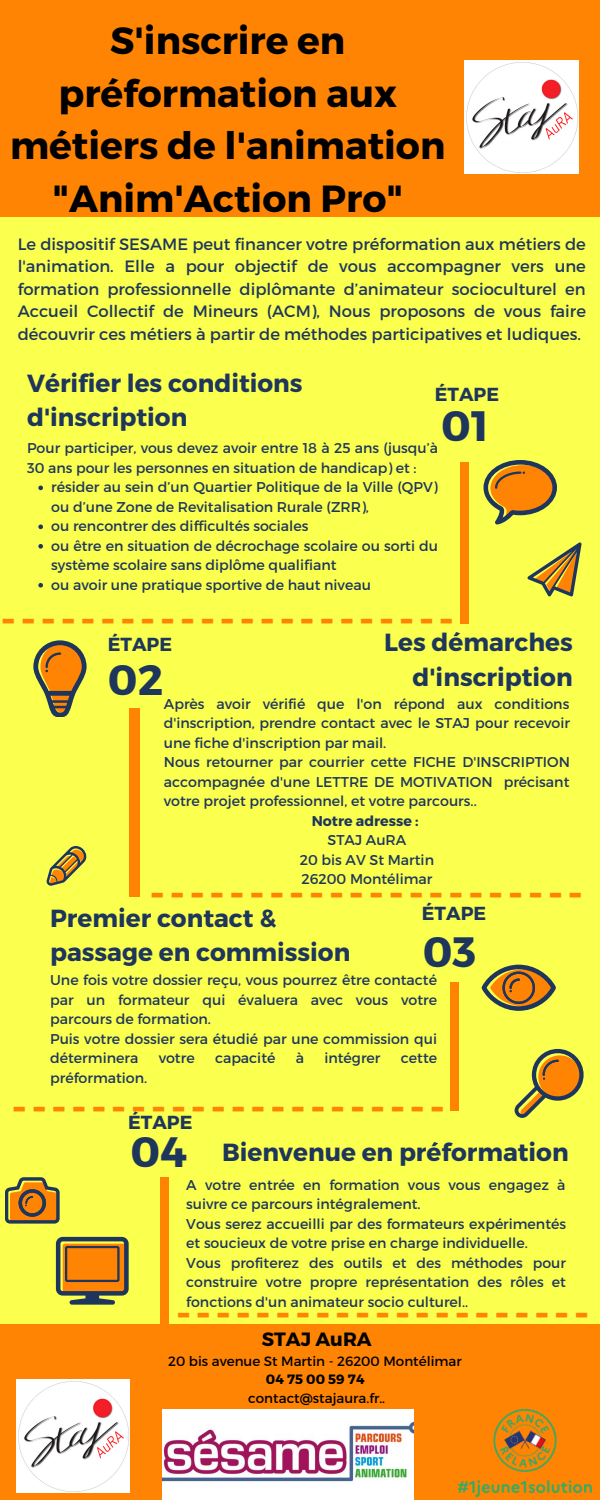
<style>
.page{position:relative;width:600px;height:1500px;background:#fbff4e}
.page>*{position:absolute;margin:0;border:0;box-sizing:border-box;transform-origin:0 0}
.t1{font:700 42.4px "Montserrat";color:#1e365c}
.t2{font:700 42px "Montserrat";color:#ff8404}
.t3{font:700 37.8px/52.5px "Montserrat";color:#000;text-align:center}
.t4{font:700 24.8px/34.5px "Montserrat";color:#1e365c}
.t5{font:700 19.2px "Montserrat";color:#000}
.t6{font:700 18.9px "Montserrat";color:#1e365c}
.t7{font:16.4px/22.5px "Montserrat";color:#1e365c;text-align:justify}
.t8{font:14.2px/19.5px "Montserrat";color:#1e365c}
.t9{font:700 14.2px "Montserrat";color:#1e365c}
.t10{font:14.1px/19.5px "Montserrat";color:#1e365c}
.t11{font:13.5px "Montserrat";color:#000}
.t12{font:700 13.5px "Montserrat";color:#000}
</style>
<div class="page">
<div style="left:0;top:0;width:600px;height:217px;background:#ff8404"></div>
<svg style="left:484px;top:460px;width:73px;height:64px"></svg>
<svg style="left:528px;top:542px;width:54px;height:54px"></svg>
<div style="left:460px;top:462px;width:8px;height:161px;background:#ff8404"></div>
<svg style="left:38px;top:486px;width:5px;height:4px"></svg>
<svg style="left:38px;top:525px;width:5px;height:4px"></svg>
<svg style="left:38px;top:544px;width:5px;height:5px"></svg>
<svg style="left:38px;top:583px;width:5px;height:5px"></svg>
<svg style="left:515px;top:1049px;width:69px;height:69px"></svg>
<svg style="left:482px;top:965px;width:73px;height:46px"></svg>
<div style="left:450px;top:983px;width:8px;height:128px;background:#ff8404"></div>
<svg style="left:56px;top:1237px;width:73px;height:68px;background:#af7a2d"></svg>
<svg style="left:5px;top:1177px;width:54px;height:47px;background:#b07e2f"></svg>
<div style="left:160px;top:1177px;width:9px;height:148px;background:#ff8404"></div>
<div style="left:0;top:1325px;width:600px;height:175px;background:#ff8404"></div>
<img style="left:458px;top:1409px;width:133px;height:88px">
<img style="left:163px;top:1410px;width:251px;height:89px">
<svg style="left:33px;top:640px;width:54px;height:76px"></svg>
<svg style="left:47px;top:846px;width:39px;height:40px"></svg>
<div style="left:129px;top:708px;width:11px;height:189px;background:#ff8404"></div>
<img style="left:465px;top:60px;width:113px;height:113px">
<img style="left:16px;top:1379px;width:113px;height:113px">
<p class="t3" style="left:10px;top:13px;width:437px">S'inscrire en préformation aux métiers de l'animation</p>
<p class="t3" style="left:52px;top:170px;width:352px">"Anim'Action Pro"</p>
<p class="t7" style="left:18px;top:232px;width:570px">Le dispositif SESAME peut financer votre préformation aux métiers de l'animation. Elle a pour objectif de vous accompagner vers une formation professionnelle diplômante d’animateur socioculturel en Accueil Collectif de Mineurs (ACM), Nous proposons de vous faire découvrir ces métiers à partir de méthodes participatives et ludiques.</p>
<p class="t4" style="left:27px;top:364px;width:277px">Vérifier les conditions d'inscription</p>
<p class="t6" style="left:435px;top:381px;width:66px">ÉTAPE</p>
<p class="t1" style="left:441px;top:399px;width:49px">01</p>
<p class="t10" style="left:27px;top:438px;width:413px">Pour participer, vous devez avoir entre 18 à 25 ans (jusqu’à<br>30 ans pour les personnes en situation de handicap) et :</p>
<p class="t8" style="left:51px;top:477px;width:388px">résider au sein d’un Quartier Politique de la Ville (QPV) ou d’une Zone de Revitalisation Rurale (ZRR),</p>
<p class="t8" style="left:51px;top:516px;width:259px">ou rencontrer des difficultés sociales</p>
<p class="t8" style="left:51px;top:535px;width:388px">ou être en situation de décrochage scolaire ou sorti du système scolaire sans diplôme qualifiant</p>
<p class="t8" style="left:51px;top:574px;width:321px">ou avoir une pratique sportive de haut niveau</p>
<p class="t2" style="left:1px;top:592px;width:455px">-----------------------</p>
<p class="t6" style="left:108px;top:632px;width:66px">ÉTAPE</p>
<p class="t1" style="left:108px;top:652px;width:57px">02</p>
<p class="t4" style="left:384px;top:624px;width:190px;text-align:right">Les démarches d'inscription</p>
<p class="t8" style="left:164px;top:693px;width:408px;text-align:justify">Après avoir vérifié que l'on répond aux conditions d'inscription, prendre contact avec le STAJ pour recevoir une fiche d'inscription par mail.</p>
<p class="t8" style="left:164px;top:752px;width:408px;text-align:justify">Nous retourner par courrier cette FICHE D'INSCRIPTION accompagnée d'une LETTRE DE MOTIVATION précisant votre projet professionnel, et votre parcours..</p>
<p class="t9" style="left:312px;top:811px;width:108px">Notre adresse :</p>
<p class="t8" style="left:328px;top:830px;width:80px">STAJ AuRA</p>
<p class="t8" style="left:300px;top:849px;width:136px">20 bis AV St Martin</p>
<p class="t8" style="left:301px;top:869px;width:133px">26200 Montélimar</p>
<p class="t2" style="left:150px;top:866px;width:435px">----------------------</p>
<p class="t6" style="left:422px;top:901px;width:66px">ÉTAPE</p>
<p class="t4" style="left:50px;top:899px;width:302px">Premier contact &amp; passage en commission</p>
<p class="t8" style="left:50px;top:970px;width:388px;text-align:justify">Une fois votre dossier reçu, vous pourrez être contacté par un formateur qui évaluera avec vous votre parcours de formation.</p>
<p class="t8" style="left:50px;top:1028px;width:389px">Puis votre dossier sera étudié par une commission qui déterminera</p>
<p class="t1" style="left:423px;top:924px;width:55px">03</p>
<p class="t8" style="left:159px;top:1048px;width:38px">votre</p>
<p class="t8" style="left:215px;top:1048px;width:62px">capacité</p>
<p class="t8" style="left:296px;top:1048px;width:10px">à</p>
<p class="t8" style="left:324px;top:1048px;width:58px">intégrer</p>
<p class="t8" style="left:401px;top:1048px;width:38px">cette</p>
<p class="t8" style="left:50px;top:1067px;width:99px">préformation.</p>
<p class="t2" style="left:11px;top:1080px;width:435px">----------------------</p>
<p class="t1" style="left:130px;top:1124px;width:58px">04</p>
<p class="t10" style="left:186px;top:1174px;width:381px">A votre entrée en formation vous vous engagez à suivre ce parcours intégralement.</p>
<p class="t10" style="left:186px;top:1213px;width:381px">Vous serez accueilli par des formateurs expérimentés et soucieux de votre prise en charge individuelle.</p>
<p class="t10" style="left:186px;top:1252px;width:381px;text-align:justify">Vous profiterez des outils et des méthodes pour construire votre propre représentation des rôles et fonctions d'un animateur socio culturel..</p>
<p class="t6" style="left:128px;top:1110px;width:66px">ÉTAPE</p>
<p class="t4" style="left:222px;top:1134px;width:348px">Bienvenue en préformation</p>
<p class="t2" style="left:176px;top:1286px;width:415px">---------------------</p>
<p class="t5" style="left:262px;top:1326px;width:111px">STAJ AuRA</p>
<p class="t11" style="left:168px;top:1352px;width:295px">20 bis avenue St Martin - 26200 Montélimar</p>
<p class="t12" style="left:266px;top:1371px;width:100px">04 75 00 59 74</p>
<p class="t11" style="left:248px;top:1389px;width:138px">contact@stajaura.fr..</p>
</div>
